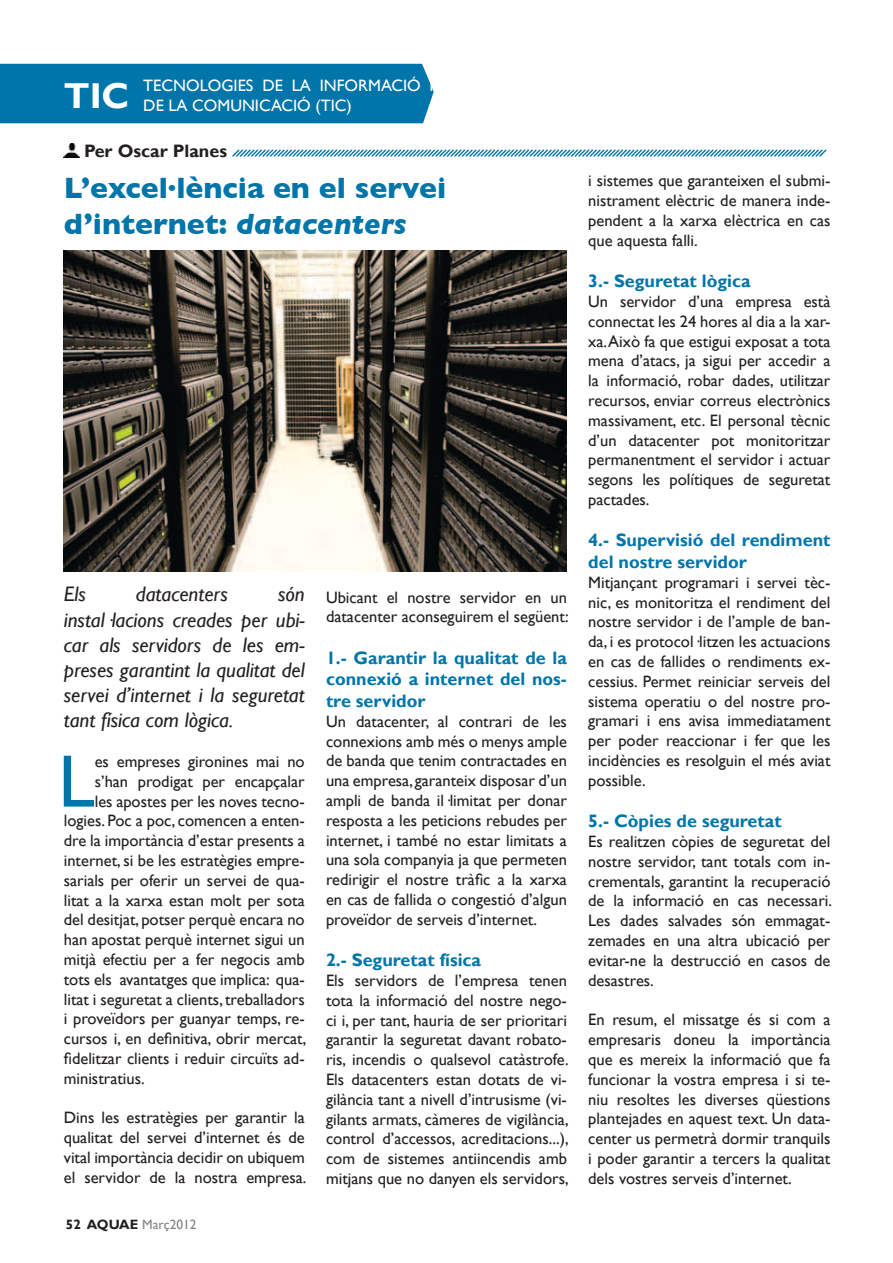
<style>
.page{position:relative;width:893px;height:1263px;background:#fff}
.page>*{position:absolute;margin:0;border:0;box-sizing:border-box;transform-origin:0 0}
.t1{font:74.55px "Gill Sans";color:#0075a9}
.t2{font:700 36px "Gill Sans";color:#fff}
.t3{font:700 30px/36px "Gill Sans";color:#0075a9}
.t4{font:italic 21px/25.2px "Gill Sans";color:#231f20;text-align:justify}
.t5{font:700 18px/21.6px "Gill Sans";color:#0075a9;text-align:justify}
.t6{font:700 18px "Gill Sans";color:#231f20}
.t7{font:16.5px/19.8px "Gill Sans";color:#231f20;text-align:justify}
.t8{font:16.5px/19.8px "Gill Sans";color:#fff}
.t9{font:13.5px "Gill Sans";color:#808285}
.s1{font-style:italic}
.s2{font-weight:700;color:#231f20}
</style>
<div class="page">
<div style="left:0;top:64px;width:434px;height:59px;background:#0075a9"></div>
<img style="left:64px;top:251px;width:503px;height:321px">
<img style="left:64px;top:144px;width:15px;height:14px">
<svg style="left:232px;top:149px;width:595px;height:8px"></svg>
<h2 class="t2" style="left:64px;top:74px;width:67px">TIC</h2>
<p class="t8" style="left:143px;top:76px;width:292px">TECNOLOGIES DE LA INFORMACIÓ I<br>DE LA COMUNICACIÓ (TIC)</p>
<p class="t6" style="left:84px;top:140px;width:144px">Per Oscar Planes</p>
<h3 class="t3" style="left:64px;top:169px;width:384px">L’excel·lència en el servei d’internet: <span class="s1">datacenters</span></h3>
<p class="t4" style="left:64px;top:582px;width:24px">Els</p>
<p class="t4" style="left:136px;top:582px;width:94px">datacenters</p>
<p class="t4" style="left:64px;top:582px;width:242px;text-indent:214px">són instal·lacions creades per ubi&shy;car als servidors de les em&shy;preses garantint la qualitat del servei d’internet i la seguretat tant física com lògica.</p>
<h1 class="t1" style="left:58px;top:738px;width:38px">L</h1>
<p class="t7" style="left:95px;top:752px;width:211px">es empreses gironines mai no</p>
<p class="t7" style="left:95px;top:772px;width:212px">s’han prodigat per encapçalar</p>
<p class="t7" style="left:95px;top:791px;width:211px">les apostes per les noves tecno-</p>
<p class="t7" style="left:64px;top:811px;width:242px">logies. Poc a poc, comencen a enten-</p>
<p class="t7" style="left:64px;top:831px;width:242px">dre la importància d’estar presents a</p>
<p class="t7" style="left:64px;top:851px;width:242px">internet, si be les estratègies empre-</p>
<p class="t7" style="left:64px;top:871px;width:242px">sarials per oferir un servei de qua-</p>
<p class="t7" style="left:64px;top:890px;width:242px">litat a la xarxa estan molt per sota</p>
<p class="t7" style="left:64px;top:910px;width:242px">del desitjat, potser perquè encara no</p>
<p class="t7" style="left:64px;top:930px;width:242px">han apostat perquè internet sigui un</p>
<p class="t7" style="left:64px;top:950px;width:242px">mitjà efectiu per a fer negocis amb</p>
<p class="t7" style="left:64px;top:970px;width:242px">tots els avantatges que implica: qua-</p>
<p class="t7" style="left:64px;top:989px;width:242px">litat i seguretat a clients, treballadors</p>
<p class="t7" style="left:64px;top:1009px;width:242px">i proveïdors per guanyar temps, re-</p>
<p class="t7" style="left:64px;top:1029px;width:244px">cursos i, en definitiva, obrir mercat,</p>
<p class="t7" style="left:64px;top:1049px;width:242px">fidelitzar clients i reduir circuïts ad-</p>
<p class="t7" style="left:64px;top:1069px;width:82px">ministratius.</p>
<p class="t7" style="left:64px;top:1108px;width:244px">Dins les estratègies per garantir la qualitat del servei d’internet és de vital importància decidir on ubiquem el servidor de la nostra empresa.</p>
<p class="t9" style="left:66px;top:1216px;width:132px"><span class="s2">52 AQUAE</span> Març2012</p>
<p class="t7" style="left:326px;top:587px;width:244px">Ubicant el nostre servidor en un datacenter aconseguirem el següent:</p>
<p class="t5" style="left:326px;top:647px;width:242px">1.- Garantir la qualitat de la connexió a internet del nos&shy;tre servidor</p>
<p class="t7" style="left:326px;top:711px;width:242px">Un datacenter, al contrari de les connexions amb més o menys ample de banda que tenim contractades en una empresa, garanteix disposar d’un ampli de banda il·limitat per donar resposta a les peticions rebudes per internet, i també no estar limitats a una sola companyia ja que permeten redirigir el nostre tràfic a la xarxa en cas de fallida o congestió d’algun proveïdor de serveis d’internet.</p>
<p class="t5" style="left:326px;top:950px;width:157px">2.- Seguretat física</p>
<p class="t7" style="left:326px;top:971px;width:244px">Els servidors de l’empresa tenen tota la informació del nostre nego&shy;ci i, per tant, hauria de ser prioritari garantir la seguretat davant robato&shy;ris, incendis o qualsevol catàstrofe.<br>Els datacenters estan dotats de vi&shy;gilància tant a nivell d’intrusisme (vi&shy;gilants armats, càmeres de vigilància, control d’accessos, acreditacions...), com de sistemes antiincendis amb mitjans que no danyen els servidors,</p>
<p class="t7" style="left:588px;top:171px;width:244px">i sistemes que garanteixen el submi&shy;nistrament elèctric de manera inde&shy;pendent a la xarxa elèctrica en cas que aquesta falli.</p>
<p class="t5" style="left:588px;top:271px;width:164px">3.- Seguretat lògica</p>
<p class="t7" style="left:588px;top:292px;width:244px">Un servidor d’una empresa està connectat les 24 hores al dia a la xar&shy;xa. Això fa que estigui exposat a tota mena d’atacs, ja sigui per accedir a la informació, robar dades, utilitzar recursos, enviar correus electrònics massivament, etc. El personal tècnic d’un datacenter pot monitoritzar permanentment el servidor i actuar segons les polítiques de seguretat pactades.</p>
<p class="t5" style="left:588px;top:530px;width:244px">4.- Supervisió del rendiment del nostre servidor</p>
<p class="t7" style="left:588px;top:573px;width:244px">Mitjançant programari i servei tèc&shy;nic, es monitoritza el rendiment del nostre servidor i de l’ample de ban&shy;da, i es protocol·litzen les actuacions en cas de fallides o rendiments ex&shy;cessius. Permet reiniciar serveis del sistema operatiu o del nostre pro&shy;gramari i ens avisa immediatament per poder reaccionar i fer que les incidències es resolguin el més aviat possible.</p>
<p class="t5" style="left:588px;top:811px;width:195px">5.- Còpies de seguretat</p>
<p class="t7" style="left:588px;top:832px;width:245px">Es realitzen còpies de seguretat del nostre servidor, tant totals com in&shy;crementals, garantint la recuperació de la informació en cas necessari.<br>Les dades salvades són emmagat&shy;zemades en una altra ubicació per evitar-ne la destrucció en casos de desastres.</p>
<p class="t7" style="left:588px;top:1010px;width:244px">En resum, el missatge és si com a empresaris doneu la importància que es mereix la informació que fa funcionar la vostra empresa i si te&shy;niu resoltes les diverses qüestions plantejades en aquest text. Un data&shy;center us permetrà dormir tranquils i poder garantir a tercers la qualitat dels vostres serveis d’internet.</p>
</div>
